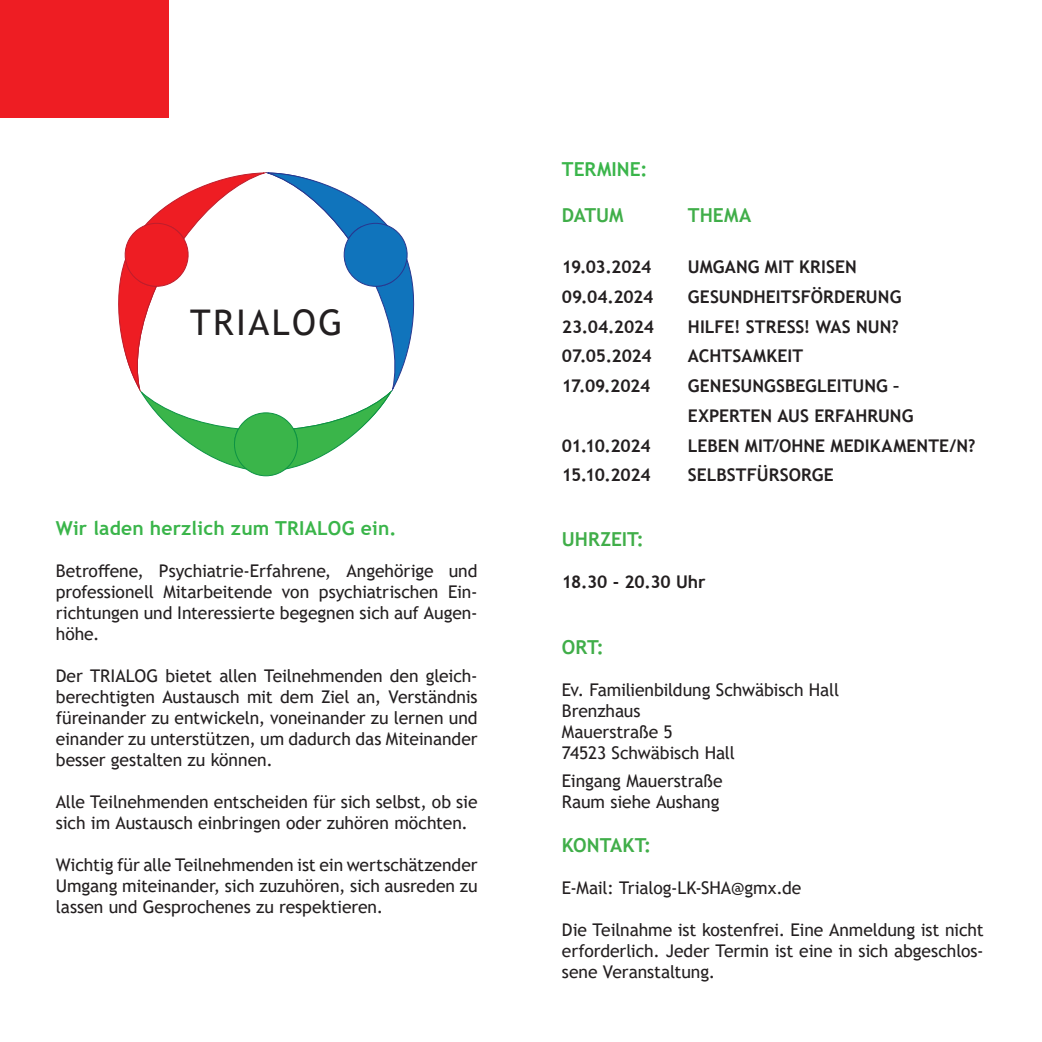
<style>
.page{position:relative;width:1042px;height:1042px;background:#fff}
.page>*{position:absolute;margin:0;border:0;box-sizing:border-box;transform-origin:0 0}
.t1{font:35.35px "Trebuchet MS";letter-spacing:.07em;color:#231f20}
.t2{font:700 19.25px "Trebuchet MS";letter-spacing:.01em;color:#3ab54a}
.t3{font:700 19.25px "Trebuchet MS";color:#40ae49}
.t4{font:17.5px/21px "Trebuchet MS";letter-spacing:-.005em;color:#231f20;text-align:justify}
.t5{font:700 17.5px/29.8px "Trebuchet MS";color:#231f20}
</style>
<div class="page">
<div style="left:0;top:0;width:169px;height:118px;background:#ee1d23"></div>
<svg style="left:118px;top:172px;width:297px;height:304px"></svg>
<h1 class="t1" style="left:190px;top:300px;width:154px">TRIALOG</h1>
<p class="t2" style="left:56px;top:516px;width:342px">Wir laden herzlich zum TRIALOG ein.</p>
<p class="t4" style="left:56px;top:560px;width:423px">Betroffene, Psychiatrie-Erfahrene, Angehörige und professionell Mitarbeitende von psychiatrischen Ein&shy;richtungen und Interessierte begegnen sich auf Augen&shy;höhe.</p>
<p class="t4" style="left:56px;top:665px;width:423px">Der TRIALOG bietet allen Teilnehmenden den gleich&shy;berechtigten Austausch mit dem Ziel an, Verständnis füreinander zu entwickeln, voneinander zu lernen und einander zu unterstützen, um dadurch das Miteinander besser gestalten zu können.</p>
<p class="t4" style="left:56px;top:791px;width:423px">Alle Teilnehmenden entscheiden für sich selbst, ob sie sich im Austausch einbringen oder zuhören möchten.</p>
<p class="t4" style="left:56px;top:854px;width:423px">Wichtig für alle Teilnehmenden ist ein wertschätzender Umgang miteinander, sich zuzuhören, sich ausreden zu lassen und Gesprochenes zu respektieren.</p>
<p class="t2" style="left:562px;top:157px;width:87px">TERMINE:</p>
<p class="t3" style="left:562px;top:203px;width:63px">DATUM</p>
<p class="t3" style="left:688px;top:203px;width:65px">THEMA</p>
<p class="t5" style="left:562px;top:252px;width:91px">19.03.2024</p>
<p class="t5" style="left:688px;top:252px;width:170px">UMGANG MIT KRISEN</p>
<p class="t5" style="left:562px;top:282px;width:93px">09.04.2024</p>
<p class="t5" style="left:688px;top:282px;width:215px">GESUNDHEITSFÖRDERUNG</p>
<p class="t5" style="left:562px;top:311px;width:94px">23.04.2024</p>
<p class="t5" style="left:688px;top:311px;width:212px">HILFE! STRESS! WAS NUN?</p>
<p class="t5" style="left:562px;top:341px;width:91px">07.05.2024</p>
<p class="t5" style="left:688px;top:341px;width:117px">ACHTSAMKEIT</p>
<p class="t5" style="left:562px;top:371px;width:90px">17.09.2024</p>
<p class="t5" style="left:688px;top:371px;width:227px">GENESUNGSBEGLEITUNG –<br>EXPERTEN AUS ERFAHRUNG</p>
<p class="t5" style="left:562px;top:430px;width:90px">01.10.2024</p>
<p class="t5" style="left:688px;top:430px;width:289px">LEBEN MIT/OHNE MEDIKAMENTE/N?</p>
<p class="t5" style="left:562px;top:460px;width:90px">15.10.2024</p>
<p class="t5" style="left:688px;top:460px;width:147px">SELBSTFÜRSORGE</p>
<p class="t3" style="left:562px;top:527px;width:84px">UHRZEIT:</p>
<p class="t5" style="left:562px;top:567px;width:145px">18.30 - 20.30 Uhr</p>
<p class="t3" style="left:562px;top:635px;width:44px">ORT:</p>
<p class="t4" style="left:562px;top:679px;width:279px;text-align:left">Ev. Familienbildung Schwäbisch Hall<br>Brenzhaus<br>Mauerstraße 5<br>74523 Schwäbisch Hall</p>
<p class="t4" style="left:562px;top:770px;width:162px">Eingang Mauerstraße<br>Raum siehe Aushang</p>
<p class="t3" style="left:562px;top:833px;width:91px">KONTAKT:</p>
<p class="t4" style="left:562px;top:877px;width:241px">E-Mail: Trialog-LK-SHA@gmx.de</p>
<p class="t4" style="left:562px;top:919px;width:423px">Die Teilnahme ist kostenfrei. Eine Anmeldung ist nicht erforderlich. Jeder Termin ist eine in sich abgeschlos&shy;sene Veranstaltung.</p>
</div>
